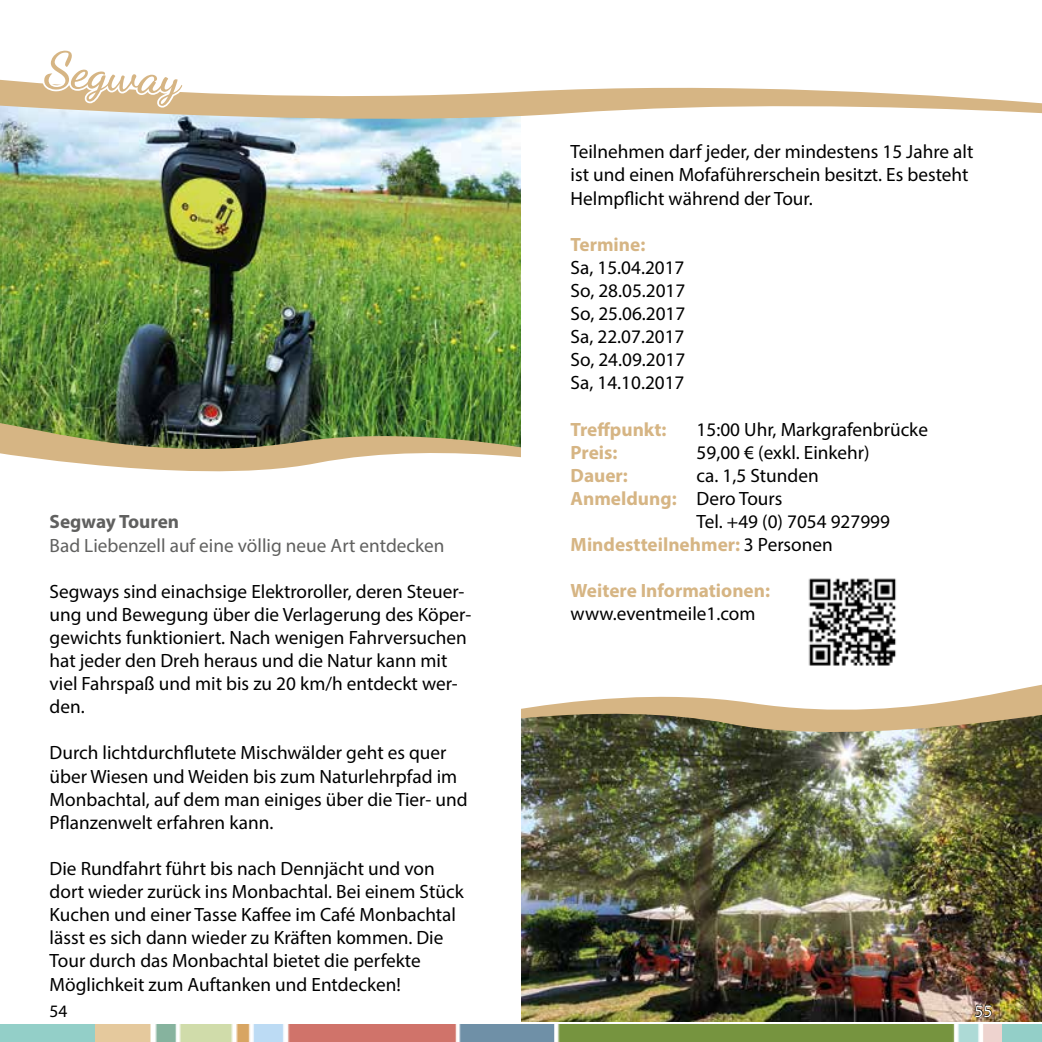
<style>
.page{position:relative;width:1042px;height:1042px;background:#fff}
.page>*{position:absolute;margin:0;border:0;box-sizing:border-box;transform-origin:0 0}
.t1{font:19.25px/23.1px "Myriad Pro";color:#000}
.t2{font:700 19.25px "Myriad Pro";color:#d6b584}
.t3{font:19.25px "Myriad Pro";color:#60605f}
.t4{font:700 19.25px "Myriad Pro";color:#60605f}
.t5{font:17.5px "Myriad Pro";color:#000}
.t6{font:17.5px "Myriad Pro";color:#fff}
.s1{font-weight:400;color:#000}
</style>
<div class="page">
<img style="left:521px;top:748px;width:521px;height:273px">
<img style="left:0;top:144px;width:521px;height:269px">
<svg style="left:0;top:79px;width:1042px;height:65px"></svg>
<img style="left:808px;top:578px;width:88px;height:87px">
<img style="left:0;top:413px;width:521px;height:59px">
<img style="left:521px;top:684px;width:521px;height:64px">
<div style="left:0;top:1024px;width:1042px;height:18px;background:#93cfc8"></div>
<img style="left:96px;top:1024px;width:905px;height:18px">
<svg style="left:974px;top:1004px;width:18px;height:13px"></svg>
<img style="left:40px;top:79px;width:146px;height:166px">
<p class="t4" style="left:50px;top:509px;width:131px">Segway Touren</p>
<p class="t3" style="left:50px;top:533px;width:396px">Bad Liebenzell auf eine völlig neue Art entdecken</p>
<p class="t1" style="left:50px;top:579px;width:423px">Segways sind einachsige Elektroroller, deren Steuer&shy;ung und Bewegung über die Verlagerung des Köper&shy;gewichts funktioniert. Nach wenigen Fahrversuchen hat jeder den Dreh heraus und die Natur kann mit viel Fahrspaß und mit bis zu 20 km/h entdeckt wer&shy;den.</p>
<p class="t1" style="left:50px;top:741px;width:419px">Durch lichtdurchflutete Mischwälder geht es quer über Wiesen und Weiden bis zum Naturlehrpfad im Monbachtal, auf dem man einiges über die Tier- und Pflanzenwelt erfahren kann.</p>
<p class="t1" style="left:50px;top:856px;width:415px">Die Rundfahrt führt bis nach Dennjächt und von dort wieder zurück ins Monbachtal. Bei einem Stück Kuchen und einer Tasse Kaffee im Café Monbachtal lässt es sich dann wieder zu Kräften kommen. Die Tour durch das Monbachtal bietet die perfekte Möglichkeit zum Auftanken und Entdecken!</p>
<p class="t1" style="left:570px;top:140px;width:404px">Teilnehmen darf jeder, der mindestens 15 Jahre alt ist und einen Mofaführerschein besitzt. Es besteht<br>Helmpflicht während der Tour.</p>
<p class="t2" style="left:570px;top:232px;width:76px">Termine:</p>
<p class="t1" style="left:570px;top:255px;width:116px;text-align:justify">Sa, 15.04.2017<br>So, 28.05.2017<br>So, 25.06.2017<br>Sa, 22.07.2017<br>So, 24.09.2017<br>Sa, 14.10.2017</p>
<p class="t2" style="left:570px;top:416px;width:97px">Treffpunkt:</p>
<p class="t1" style="left:696px;top:417px;width:233px">15:00 Uhr, Markgrafenbrücke</p>
<p class="t2" style="left:570px;top:440px;width:48px">Preis:</p>
<p class="t1" style="left:696px;top:440px;width:175px">59,00 € (exkl. Einkehr)</p>
<p class="t2" style="left:570px;top:463px;width:59px">Dauer:</p>
<p class="t1" style="left:696px;top:463px;width:124px">ca. 1,5 Stunden</p>
<p class="t2" style="left:570px;top:486px;width:213px">Anmeldung: <span class="s1">Dero Tours</span></p>
<p class="t1" style="left:696px;top:510px;width:195px">Tel. +49 (0) 7054 927999</p>
<p class="t2" style="left:570px;top:532px;width:264px">Mindestteilnehmer: <span class="s1">3 Personen</span></p>
<p class="t2" style="left:570px;top:578px;width:201px">Weitere Informationen:</p>
<p class="t1" style="left:570px;top:602px;width:186px">www.eventmeile1.com</p>
<p class="t5" style="left:50px;top:1000px;width:19px">54</p>
<p class="t6" style="left:974px;top:1000px;width:19px">55</p>
</div>
